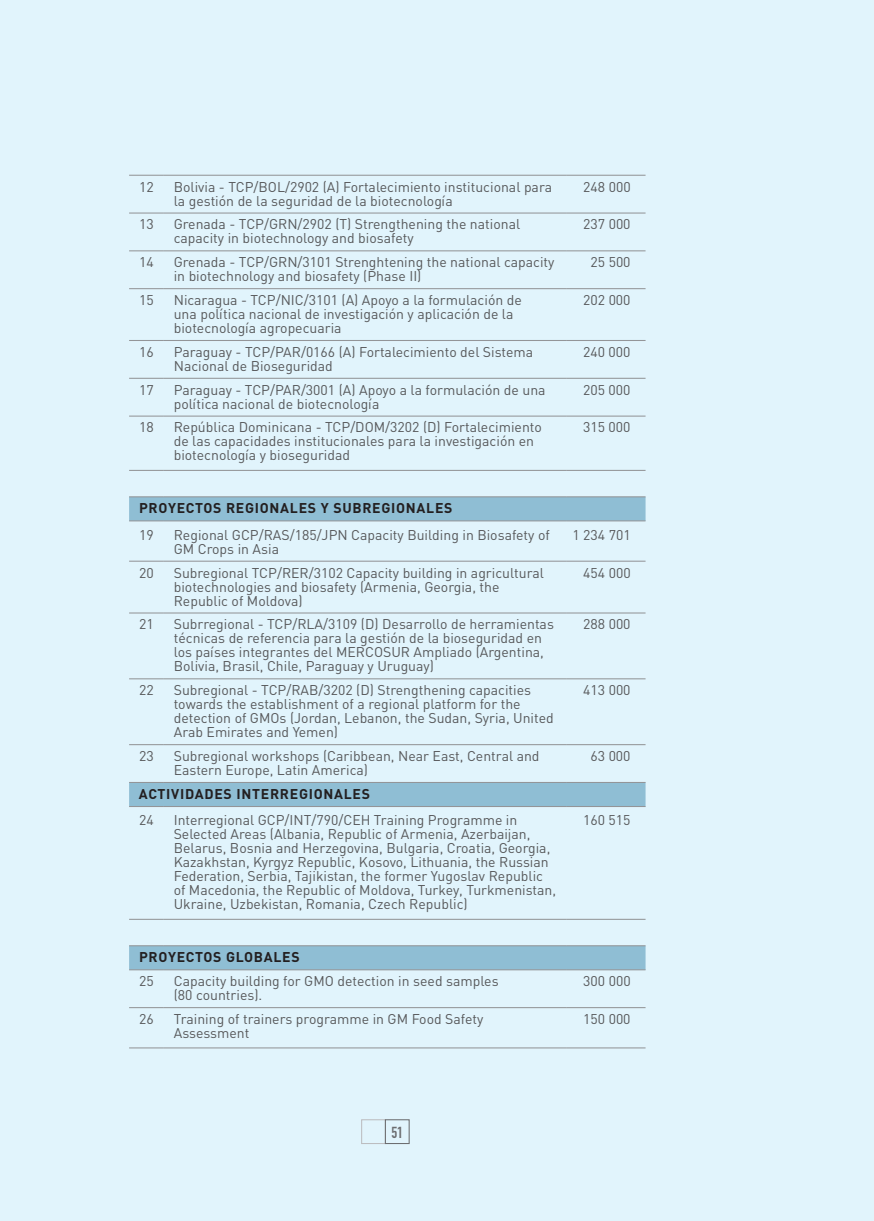
<style>
.page{position:relative;width:874px;height:1221px;background:#fff}
.page>*{position:absolute;margin:0;border:0;box-sizing:border-box;transform-origin:0 0}
.t1{font:15.75px "DIN Engschrift";color:#6c6d70}
.t2{font:14px/14px "DIN";color:#57585a}
.t3{font:700 14px "DIN";letter-spacing:.05em;color:#231f20}
</style>
<div class="page">
<div style="left:0;top:0;width:873px;height:1220px;background:#e1f4fc"></div>
<div style="left:361px;top:1119px;width:25px;height:24px;border:1px solid #bcbdc0"></div>
<div style="left:384px;top:1119px;width:25px;height:24px;border:1px solid #6c6d70"></div>
<hr style="left:129px;top:175px;width:35px;height:1px;background:#939598">
<hr style="left:164px;top:175px;width:402px;height:1px;background:#939598">
<hr style="left:566px;top:175px;width:79px;height:1px;background:#939598">
<hr style="left:129px;top:212px;width:35px;height:1px;background:#939598">
<hr style="left:164px;top:212px;width:402px;height:1px;background:#939598">
<hr style="left:566px;top:212px;width:79px;height:1px;background:#939598">
<hr style="left:129px;top:250px;width:35px;height:1px;background:#939598">
<hr style="left:164px;top:250px;width:402px;height:1px;background:#939598">
<hr style="left:566px;top:250px;width:79px;height:1px;background:#939598">
<hr style="left:129px;top:288px;width:35px;height:1px;background:#939598">
<hr style="left:164px;top:288px;width:402px;height:1px;background:#939598">
<hr style="left:566px;top:288px;width:79px;height:1px;background:#939598">
<hr style="left:129px;top:340px;width:35px;height:1px;background:#939598">
<hr style="left:164px;top:340px;width:402px;height:1px;background:#939598">
<hr style="left:566px;top:340px;width:79px;height:1px;background:#939598">
<hr style="left:129px;top:378px;width:35px;height:1px;background:#939598">
<hr style="left:164px;top:378px;width:402px;height:1px;background:#939598">
<hr style="left:566px;top:378px;width:79px;height:1px;background:#939598">
<hr style="left:129px;top:415px;width:35px;height:1px;background:#939598">
<hr style="left:164px;top:415px;width:402px;height:1px;background:#939598">
<hr style="left:566px;top:415px;width:79px;height:1px;background:#939598">
<hr style="left:129px;top:470px;width:35px;height:1px;background:#939598">
<hr style="left:164px;top:470px;width:402px;height:1px;background:#939598">
<hr style="left:566px;top:470px;width:79px;height:1px;background:#939598">
<svg style="left:129px;top:497px;width:516px;height:309px"></svg>
<hr style="left:129px;top:496px;width:35px;height:1px;background:#939598">
<hr style="left:164px;top:496px;width:402px;height:1px;background:#939598">
<hr style="left:566px;top:496px;width:79px;height:1px;background:#939598">
<hr style="left:129px;top:520px;width:35px;height:1px;background:#939598">
<hr style="left:164px;top:520px;width:402px;height:1px;background:#939598">
<hr style="left:566px;top:520px;width:79px;height:1px;background:#939598">
<hr style="left:129px;top:560px;width:35px;height:1px;background:#939598">
<hr style="left:164px;top:560px;width:402px;height:1px;background:#939598">
<hr style="left:566px;top:560px;width:79px;height:1px;background:#939598">
<hr style="left:129px;top:612px;width:35px;height:1px;background:#939598">
<hr style="left:164px;top:612px;width:402px;height:1px;background:#939598">
<hr style="left:566px;top:612px;width:79px;height:1px;background:#939598">
<hr style="left:129px;top:678px;width:35px;height:1px;background:#939598">
<hr style="left:164px;top:678px;width:402px;height:1px;background:#939598">
<hr style="left:566px;top:678px;width:79px;height:1px;background:#939598">
<hr style="left:129px;top:744px;width:35px;height:1px;background:#939598">
<hr style="left:164px;top:744px;width:402px;height:1px;background:#939598">
<hr style="left:566px;top:744px;width:79px;height:1px;background:#939598">
<hr style="left:129px;top:782px;width:35px;height:1px;background:#939598">
<hr style="left:164px;top:782px;width:402px;height:1px;background:#939598">
<hr style="left:566px;top:782px;width:79px;height:1px;background:#939598">
<hr style="left:129px;top:806px;width:35px;height:1px;background:#939598">
<hr style="left:164px;top:806px;width:402px;height:1px;background:#939598">
<hr style="left:566px;top:806px;width:79px;height:1px;background:#939598">
<hr style="left:129px;top:918px;width:35px;height:1px;background:#939598">
<hr style="left:164px;top:918px;width:402px;height:1px;background:#939598">
<hr style="left:566px;top:918px;width:79px;height:1px;background:#939598">
<div style="left:129px;top:946px;width:516px;height:23px;background:#8fbed4"></div>
<hr style="left:129px;top:945px;width:35px;height:1px;background:#939598">
<hr style="left:164px;top:945px;width:402px;height:1px;background:#939598">
<hr style="left:566px;top:945px;width:79px;height:1px;background:#939598">
<hr style="left:129px;top:969px;width:35px;height:1px;background:#939598">
<hr style="left:164px;top:969px;width:402px;height:1px;background:#939598">
<hr style="left:566px;top:969px;width:79px;height:1px;background:#939598">
<hr style="left:129px;top:1007px;width:35px;height:1px;background:#939598">
<hr style="left:164px;top:1007px;width:402px;height:1px;background:#939598">
<hr style="left:566px;top:1007px;width:79px;height:1px;background:#939598">
<hr style="left:129px;top:1047px;width:35px;height:1px;background:#939598">
<hr style="left:164px;top:1047px;width:402px;height:1px;background:#939598">
<hr style="left:566px;top:1047px;width:79px;height:1px;background:#939598">
<p class="t2" style="left:139px;top:179px;width:16px">12</p>
<p class="t2" style="left:174px;top:179px;width:379px">Bolivia - TCP/BOL/2902 (A) Fortalecimiento institucional para la gestión de la seguridad de la biotecnología</p>
<p class="t2" style="left:583px;top:179px;width:49px">248 000</p>
<p class="t2" style="left:139px;top:217px;width:16px">13</p>
<p class="t2" style="left:174px;top:217px;width:348px">Grenada - TCP/GRN/2902 (T) Strengthening the national capacity in biotechnology and biosafety</p>
<p class="t2" style="left:583px;top:217px;width:49px">237 000</p>
<p class="t2" style="left:139px;top:255px;width:16px">14</p>
<p class="t2" style="left:174px;top:255px;width:382px">Grenada - TCP/GRN/3101 Strenghtening the national capacity in biotechnology and biosafety (Phase II)</p>
<p class="t2" style="left:590px;top:255px;width:42px">25 500</p>
<p class="t2" style="left:139px;top:293px;width:16px">15</p>
<p class="t2" style="left:174px;top:293px;width:349px">Nicaragua - TCP/NIC/3101 (A) Apoyo a la formulación de una política nacional de investigación y aplicación de la biotecnología agropecuaria</p>
<p class="t2" style="left:583px;top:293px;width:49px">202 000</p>
<p class="t2" style="left:139px;top:344px;width:16px">16</p>
<p class="t2" style="left:174px;top:344px;width:361px">Paraguay - TCP/PAR/0166 (A) Fortalecimiento del Sistema<br>Nacional de Bioseguridad</p>
<p class="t2" style="left:583px;top:344px;width:49px">240 000</p>
<p class="t2" style="left:139px;top:382px;width:16px">17</p>
<p class="t2" style="left:174px;top:382px;width:373px">Paraguay - TCP/PAR/3001 (A) Apoyo a la formulación de una política nacional de biotecnología</p>
<p class="t2" style="left:583px;top:382px;width:49px">205 000</p>
<p class="t2" style="left:139px;top:420px;width:16px">18</p>
<p class="t2" style="left:174px;top:420px;width:369px">República Dominicana - TCP/DOM/3202 (D) Fortalecimiento de las capacidades institucionales para la investigación en biotecnología y bioseguridad</p>
<p class="t2" style="left:583px;top:420px;width:49px">315 000</p>
<p class="t3" style="left:139px;top:499px;width:315px">PROYECTOS REGIONALES Y SUBREGIONALES</p>
<p class="t2" style="left:139px;top:527px;width:16px">19</p>
<p class="t2" style="left:174px;top:527px;width:377px">Regional GCP/RAS/185/JPN Capacity Building in Biosafety of<br>GM Crops in Asia</p>
<p class="t2" style="left:572px;top:527px;width:60px">1 234 701</p>
<p class="t2" style="left:139px;top:565px;width:16px">20</p>
<p class="t2" style="left:174px;top:565px;width:371px">Subregional TCP/RER/3102 Capacity building in agricultural biotechnologies and biosafety (Armenia, Georgia, the<br>Republic of Moldova)</p>
<p class="t2" style="left:583px;top:565px;width:49px">454 000</p>
<p class="t2" style="left:139px;top:617px;width:16px">21</p>
<p class="t2" style="left:174px;top:617px;width:381px">Subrregional - TCP/RLA/3109 (D) Desarrollo de herramientas técnicas de referencia para la gestión de la bioseguridad en los países integrantes del MERCOSUR Ampliado (Argentina, Bolivia, Brasil, Chile, Paraguay y Uruguay)</p>
<p class="t2" style="left:583px;top:617px;width:49px">288 000</p>
<p class="t2" style="left:139px;top:682px;width:16px">22</p>
<p class="t2" style="left:174px;top:682px;width:381px">Subregional - TCP/RAB/3202 (D) Strengthening capacities towards the establishment of a regional platform for the detection of GMOs (Jordan, Lebanon, the Sudan, Syria, United Arab Emirates and Yemen)</p>
<p class="t2" style="left:583px;top:682px;width:49px">413 000</p>
<p class="t2" style="left:139px;top:748px;width:16px">23</p>
<p class="t2" style="left:174px;top:748px;width:367px">Subregional workshops (Caribbean, Near East, Central and<br>Eastern Europe, Latin America)</p>
<p class="t2" style="left:590px;top:748px;width:42px">63 000</p>
<p class="t3" style="left:139px;top:784px;width:232px">ACTIVIDADES INTERREGIONALES</p>
<p class="t2" style="left:139px;top:813px;width:16px">24</p>
<p class="t2" style="left:174px;top:813px;width:383px">Interregional GCP/INT/790/CEH Training Programme in Selected Areas (Albania, Republic of Armenia, Azerbaijan, Belarus, Bosnia and Herzegovina, Bulgaria, Croatia, Georgia, Kazakhstan, Kyrgyz Republic, Kosovo, Lithuania, the Russian Federation, Serbia, Tajikistan, the former Yugoslav Republic of Macedonia, the Republic of Moldova, Turkey, Turkmenistan, Ukraine, Uzbekistan, Romania, Czech Republic)</p>
<p class="t2" style="left:583px;top:813px;width:49px">160 515</p>
<p class="t3" style="left:139px;top:948px;width:162px">PROYECTOS GLOBALES</p>
<p class="t2" style="left:139px;top:973px;width:16px">25</p>
<p class="t2" style="left:174px;top:973px;width:326px">Capacity building for GMO detection in seed samples (80 countries).</p>
<p class="t2" style="left:583px;top:973px;width:49px">300 000</p>
<p class="t2" style="left:139px;top:1011px;width:16px">26</p>
<p class="t2" style="left:174px;top:1011px;width:311px">Training of trainers programme in GM Food Safety<br>Assessment</p>
<p class="t2" style="left:583px;top:1011px;width:49px">150 000</p>
<p class="t1" style="left:391px;top:1122px;width:13px">51</p>
</div>
